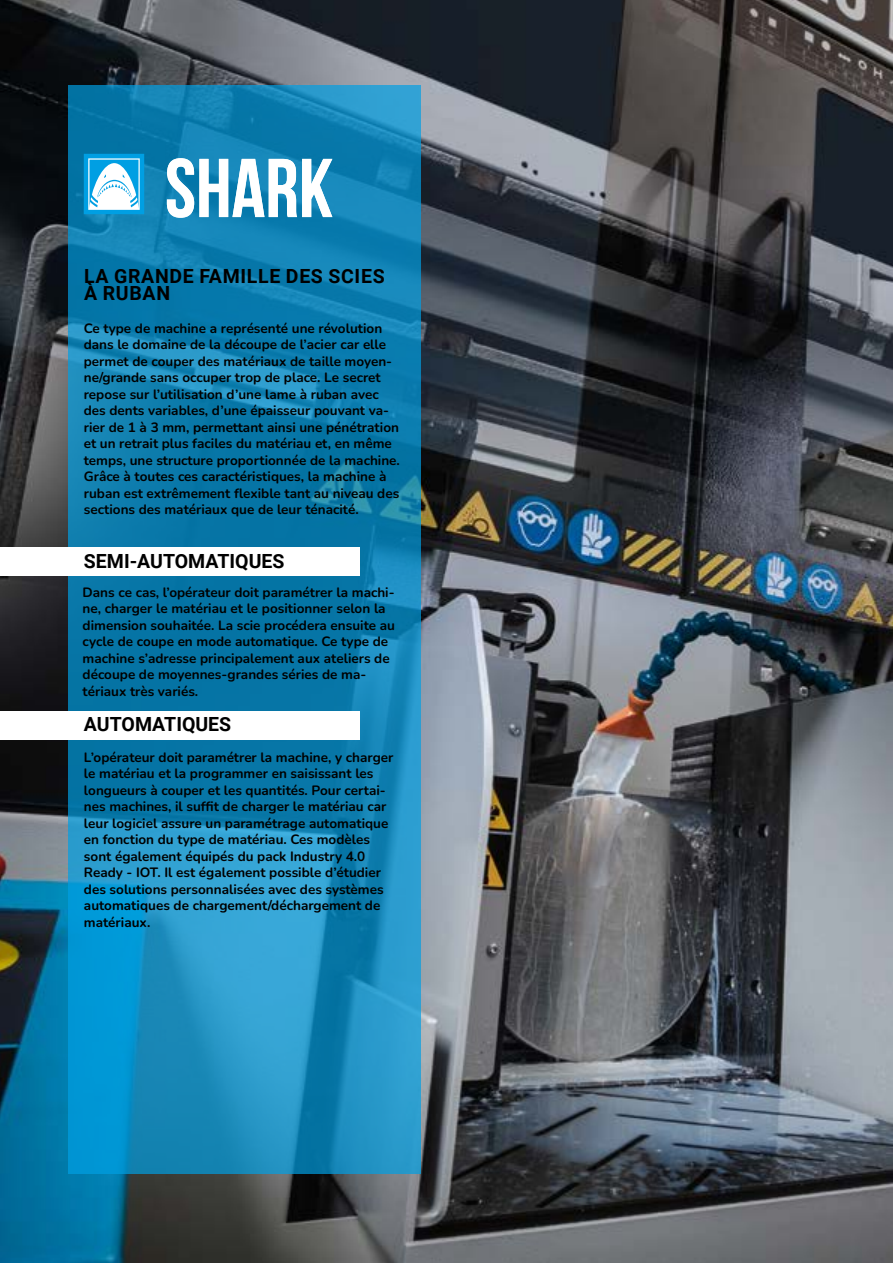
<style>
.page{position:relative;width:893px;height:1263px;background:#fff}
.page>*{position:absolute;margin:0;border:0;box-sizing:border-box;transform-origin:0 0}
.t1{font:700 83.1px "Bebas Neue";color:#fff}
.t2{font:700 19.5px/16.5px "Roboto";letter-spacing:.035em;color:#000}
.t3{font:700 19.5px "Roboto";color:#000}
.t4{font:200 13.5px/16.5px "Nunito";color:#000}
</style>
<div class="page">
<img style="left:0;top:0;width:893px;height:1263px">
<svg style="left:68px;top:85px;width:353px;height:1089px;background:#1385b6"></svg>
<div style="left:0;top:548px;width:360px;height:28px;background:#fff"></div>
<div style="left:0;top:711px;width:360px;height:28px;background:#fff"></div>
<div style="left:85px;top:155px;width:58px;height:58px;background:#009fe3"></div>
<svg style="left:88px;top:158px;width:52px;height:52px"></svg>
<div style="left:84px;top:154px;width:60px;height:60px;border:2px solid #009fe3"></div>
<hr style="left:892px;top:219px;width:1px;height:51px;background:#009fe3">
<hr style="left:892px;top:0;width:1px;height:117px;background:#009fe3">
<h1 class="t1" style="left:165px;top:143px;width:170px">SHARK</h1>
<h2 class="t2" style="left:84px;top:267px;width:302px">LA GRANDE FAMILLE DES SCIES<br>À RUBAN</h2>
<p class="t4" style="left:84px;top:319px;width:318px">Ce type de machine a représenté une révolution dans le domaine de la découpe de l’acier car elle permet de couper des matériaux de taille moyen&shy;ne/grande sans occuper trop de place. Le secret repose sur l’utilisation d’une lame à ruban avec des dents variables, d’une épaisseur pouvant va&shy;rier de 1 à 3 mm, permettant ainsi une pénétration et un retrait plus faciles du matériau et, en même temps, une structure proportionnée de la machine.<br>Grâce à toutes ces caractéristiques, la machine à ruban est extrêmement flexible tant au niveau des sections des matériaux que de leur ténacité.</p>
<h2 class="t3" style="left:84px;top:547px;width:202px">SEMI-AUTOMATIQUES</h2>
<p class="t4" style="left:83px;top:583px;width:314px">Dans ce cas, l’opérateur doit paramétrer la machi&shy;ne, charger le matériau et le positionner selon la dimension souhaitée. La scie procédera ensuite au cycle de coupe en mode automatique. Ce type de machine s’adresse principalement aux ateliers de découpe de moyennes-grandes séries de ma&shy;tériaux très variés.</p>
<h2 class="t3" style="left:84px;top:711px;width:149px">AUTOMATIQUES</h2>
<p class="t4" style="left:84px;top:748px;width:311px">L’opérateur doit paramétrer la machine, y charger le matériau et la programmer en saisissant les longueurs à couper et les quantités. Pour certai&shy;nes machines, il suffit de charger le matériau car leur logiciel assure un paramétrage automatique en fonction du type de matériau. Ces modèles sont également équipés du pack Industry 4.0<br>Ready - IOT. Il est également possible d’étudier des solutions personnalisées avec des systèmes automatiques de chargement/déchargement de matériaux.</p>
</div>
